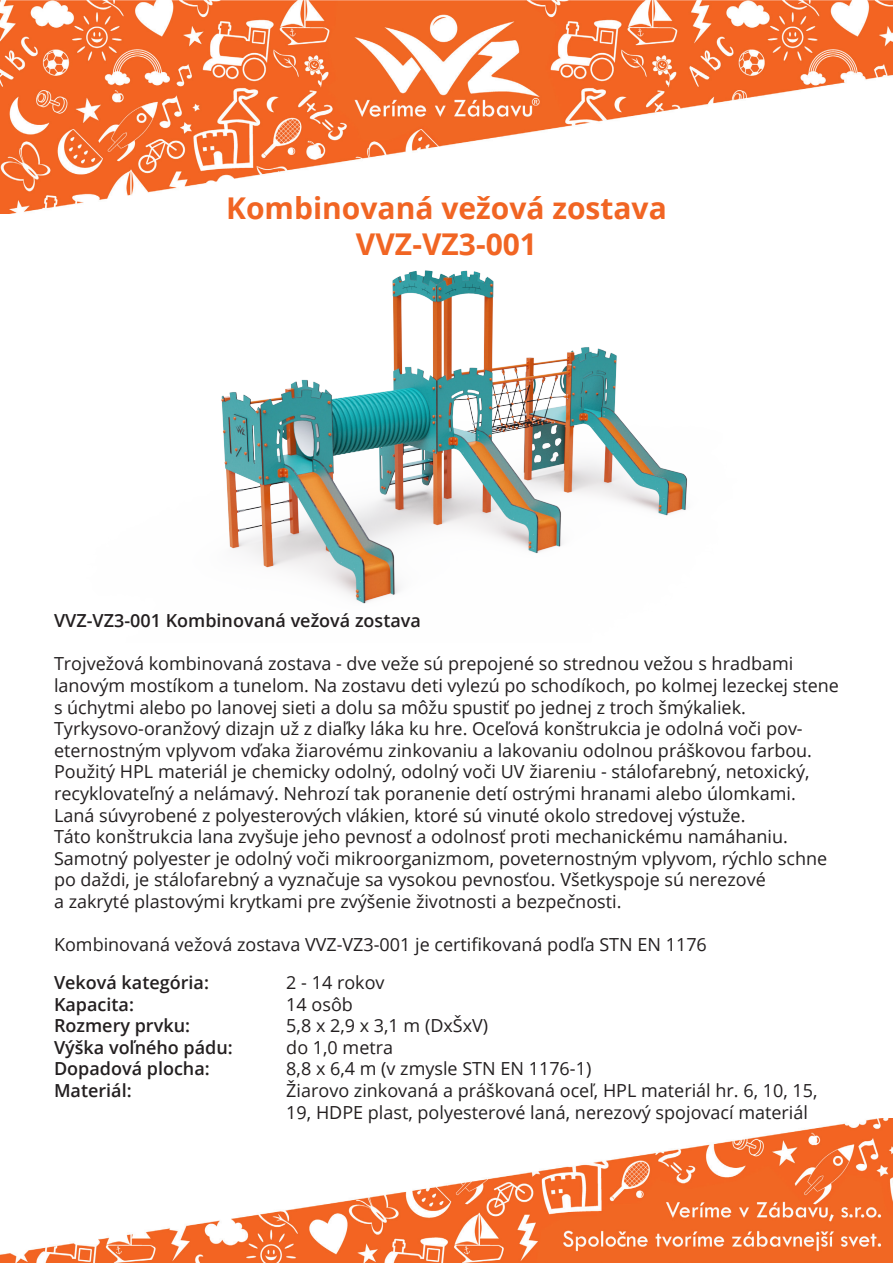
<style>
.page{position:relative;width:893px;height:1263px;background:#fff}
.page>*{position:absolute;margin:0;border:0;box-sizing:border-box;transform-origin:0 0}
.Veľký_Nádpis_-_Oranž{font:700 30px "Open Sans";color:#f16523}
.Text_čierna_12pt{font:18px/21.6px "Open Sans";color:#231f20}
.Malý_nádpis_-_čierna{font:600 18px "Open Sans";color:#231f20}
</style>
<div class="page">
<img style="left:0;top:0;width:893px;height:214px">
<img style="left:0;top:1118px;width:893px;height:145px">
<img style="left:221px;top:270px;width:466px;height:334px">
<p class="Veľký_Nádpis_-_Oranž" style="left:226px;top:187px;width:442px">Kombinovaná vežová zostava</p>
<p class="Veľký_Nádpis_-_Oranž" style="left:356px;top:223px;width:183px">VVZ-VZ3-001</p>
<p class="Malý_nádpis_-_čierna" style="left:54px;top:608px;width:368px">VVZ-VZ3-001 Kombinovaná vežová zostava</p>
<p class="Text_čierna_12pt" style="left:54px;top:653px;width:741px">Trojvežová kombinovaná zostava - dve veže sú prepojené so strednou vežou s hradbami</p>
<p class="Text_čierna_12pt" style="left:54px;top:674px;width:786px">lanovým mostíkom a tunelom. Na zostavu deti vylezú po schodíkoch, po kolmej lezeckej stene s úchytmi alebo po lanovej sieti a dolu sa môžu spustiť po jednej z troch šmýkaliek.</p>
<p class="Text_čierna_12pt" style="left:54px;top:717px;width:760px">Tyrkysovo-oranžový dizajn už z diaľky láka ku hre. Oceľová konštrukcia je odolná voči pov&shy;eternostným vplyvom vďaka žiarovému zinkovaniu a lakovaniu odolnou práškovou farbou.<br>Použitý HPL materiál je chemicky odolný, odolný voči UV žiareniu - stálofarebný, netoxický,</p>
<p class="Text_čierna_12pt" style="left:54px;top:782px;width:743px">recyklovateľný a nelámavý. Nehrozí tak poranenie detí ostrými hranami alebo úlomkami.<br>Laná súvyrobené z polyesterových vlákien, ktoré sú vinuté okolo stredovej výstuže.</p>
<p class="Text_čierna_12pt" style="left:54px;top:825px;width:735px">Táto konštrukcia lana zvyšuje jeho pevnosť a odolnosť proti mechanickému namáhaniu.</p>
<p class="Text_čierna_12pt" style="left:54px;top:847px;width:775px">Samotný polyester je odolný voči mikroorganizmom, poveternostným vplyvom, rýchlo schne po daždi, je stálofarebný a vyznačuje sa vysokou pevnosťou. Všetkyspoje sú nerezové</p>
<p class="Text_čierna_12pt" style="left:54px;top:890px;width:569px">a zakryté plastovými krytkami pre zvýšenie životnosti a bezpečnosti.</p>
<p class="Text_čierna_12pt" style="left:54px;top:933px;width:654px">Kombinovaná vežová zostava VVZ-VZ3-001 je certifikovaná podľa STN EN 1176</p>
<p class="Malý_nádpis_-_čierna" style="left:54px;top:970px;width:156px">Veková kategória:</p>
<p class="Malý_nádpis_-_čierna" style="left:54px;top:992px;width:81px">Kapacita:</p>
<p class="Malý_nádpis_-_čierna" style="left:54px;top:1013px;width:138px">Rozmery prvku:</p>
<p class="Malý_nádpis_-_čierna" style="left:54px;top:1035px;width:180px">Výška voľného pádu:</p>
<p class="Malý_nádpis_-_čierna" style="left:54px;top:1056px;width:157px">Dopadová plocha:</p>
<p class="Malý_nádpis_-_čierna" style="left:54px;top:1078px;width:79px">Materiál:</p>
<p class="Text_čierna_12pt" style="left:286px;top:971px;width:100px">2 - 14 rokov</p>
<p class="Text_čierna_12pt" style="left:286px;top:993px;width:68px">14 osôb</p>
<p class="Text_čierna_12pt" style="left:286px;top:1014px;width:203px">5,8 x 2,9 x 3,1 m (DxŠxV)</p>
<p class="Text_čierna_12pt" style="left:286px;top:1036px;width:108px">do 1,0 metra</p>
<p class="Text_čierna_12pt" style="left:286px;top:1057px;width:307px">8,8 x 6,4 m (v zmysle STN EN 1176-1)</p>
<p class="Text_čierna_12pt" style="left:286px;top:1079px;width:533px">Žiarovo zinkovaná a práškovaná oceľ, HPL materiál hr. 6, 10, 15,<br>19, HDPE plast, polyesterové laná, nerezový spojovací materiál</p>
</div>
